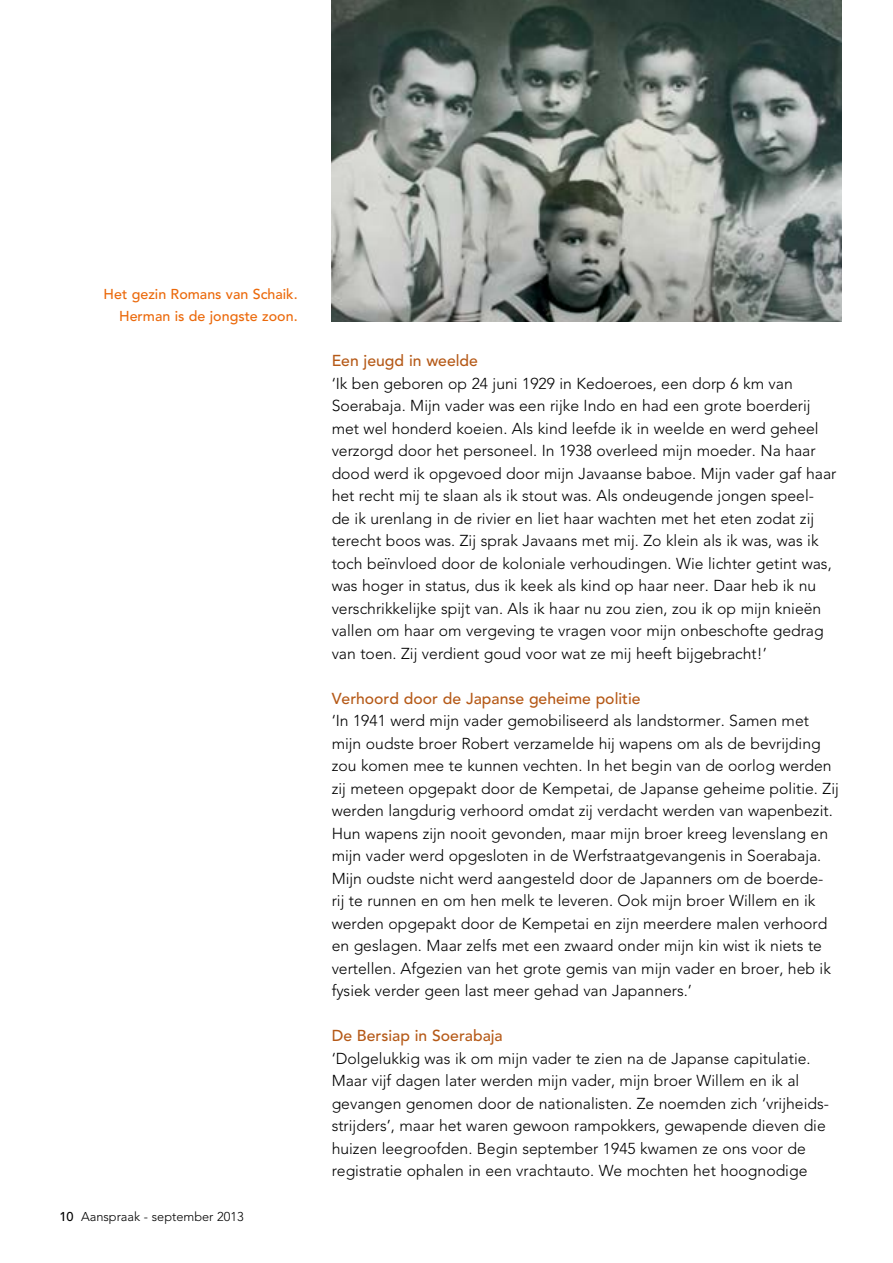
<style>
.page{position:relative;width:893px;height:1263px;background:#fff}
.page>*{position:absolute;margin:0;border:0;box-sizing:border-box;transform-origin:0 0}
.SVB_Body{font:300 15.75px/22.5px "Avenir LT Std";color:#000}
.SVB_Bodykopje{font:500 15.75px "Avenir LT Std";color:#b55917}
.t1{font:500 14.25px/22.5px "Avenir LT Std";color:#eb690b;text-align:right}
.t2{font:300 12.75px "Avenir LT Std";color:#000}
.s1{font-weight:500}
.s2{font-style:inherit}
</style>
<div class="page">
<img style="left:332px;top:0;width:510px;height:321px">
<p class="t1" style="left:104px;top:283px;width:196px">Het gezin Romans van Schaik.<br>Herman is de jongste zoon.</p>
<p class="t2" style="left:60px;top:1209px;width:186px"><span class="s1">10</span> <span class="s2">A</span>anspraak <span class="s2">-</span> september 2013</p>
<p class="SVB_Bodykopje" style="left:332px;top:351px;width:148px">Een jeugd in weelde</p>
<p class="SVB_Body" style="left:332px;top:372px;width:506px">‘Ik ben geboren op 24 juni 1929 in Kedoeroes, een dorp 6 km van Soerabaja. Mijn vader was een rijke Indo en had een grote boerderij met wel honderd koeien. Als kind leefde ik in weelde en werd geheel verzorgd door het personeel. In 1938 overleed mijn moeder. Na haar dood werd ik opgevoed door mijn Javaanse baboe. Mijn vader gaf haar het recht mij te slaan als ik stout was. Als ondeugende jongen speel-<br>de ik urenlang in de rivier en liet haar wachten met het eten zodat zij terecht boos was. Zij sprak Javaans met mij. Zo klein als ik was, was ik toch beïnvloed door de koloniale verhoudingen. Wie lichter getint was, was hoger in status, dus ik keek als kind op haar neer. Daar heb ik nu verschrikkelijke spijt van. Als ik haar nu zou zien, zou ik op mijn knieën vallen om haar om vergeving te vragen voor mijn onbeschofte gedrag van toen. Zij verdient goud voor wat ze mij heeft bijgebracht!’</p>
<p class="SVB_Bodykopje" style="left:332px;top:689px;width:310px">Verhoord door de Japanse geheime politie</p>
<p class="SVB_Body" style="left:332px;top:709px;width:509px">‘In 1941 werd mijn vader gemobiliseerd als landstormer. Samen met mijn oudste broer Robert verzamelde hij wapens om als de bevrijding zou komen mee te kunnen vechten. In het begin van de oorlog werden zij meteen opgepakt door de Kempetai, de Japanse geheime politie. Zij werden langdurig verhoord omdat zij verdacht werden van wapenbezit.<br>Hun wapens zijn nooit gevonden, maar mijn broer kreeg levenslang en mijn vader werd opgesloten in de Werfstraatgevangenis in Soerabaja.<br>Mijn oudste nicht werd aangesteld door de Japanners om de boerde&shy;rij te runnen en om hen melk te leveren. Ook mijn broer Willem en ik werden opgepakt door de Kempetai en zijn meerdere malen verhoord en geslagen. Maar zelfs met een zwaard onder mijn kin wist ik niets te vertellen. Afgezien van het grote gemis van mijn vader en broer, heb ik fysiek verder geen last meer gehad van Japanners.’</p>
<p class="SVB_Bodykopje" style="left:332px;top:1026px;width:173px">De Bersiap in Soerabaja</p>
<p class="SVB_Body" style="left:332px;top:1047px;width:499px">‘Dolgelukkig was ik om mijn vader te zien na de Japanse capitulatie.<br>Maar vijf dagen later werden mijn vader, mijn broer Willem en ik al gevangen genomen door de nationalisten. Ze noemden zich ‘vrijheids&shy;strijders’, maar het waren gewoon rampokkers, gewapende dieven die huizen leegroofden. Begin september 1945 kwamen ze ons voor de registratie ophalen in een vrachtauto. We mochten het hoognodige</p>
</div>
